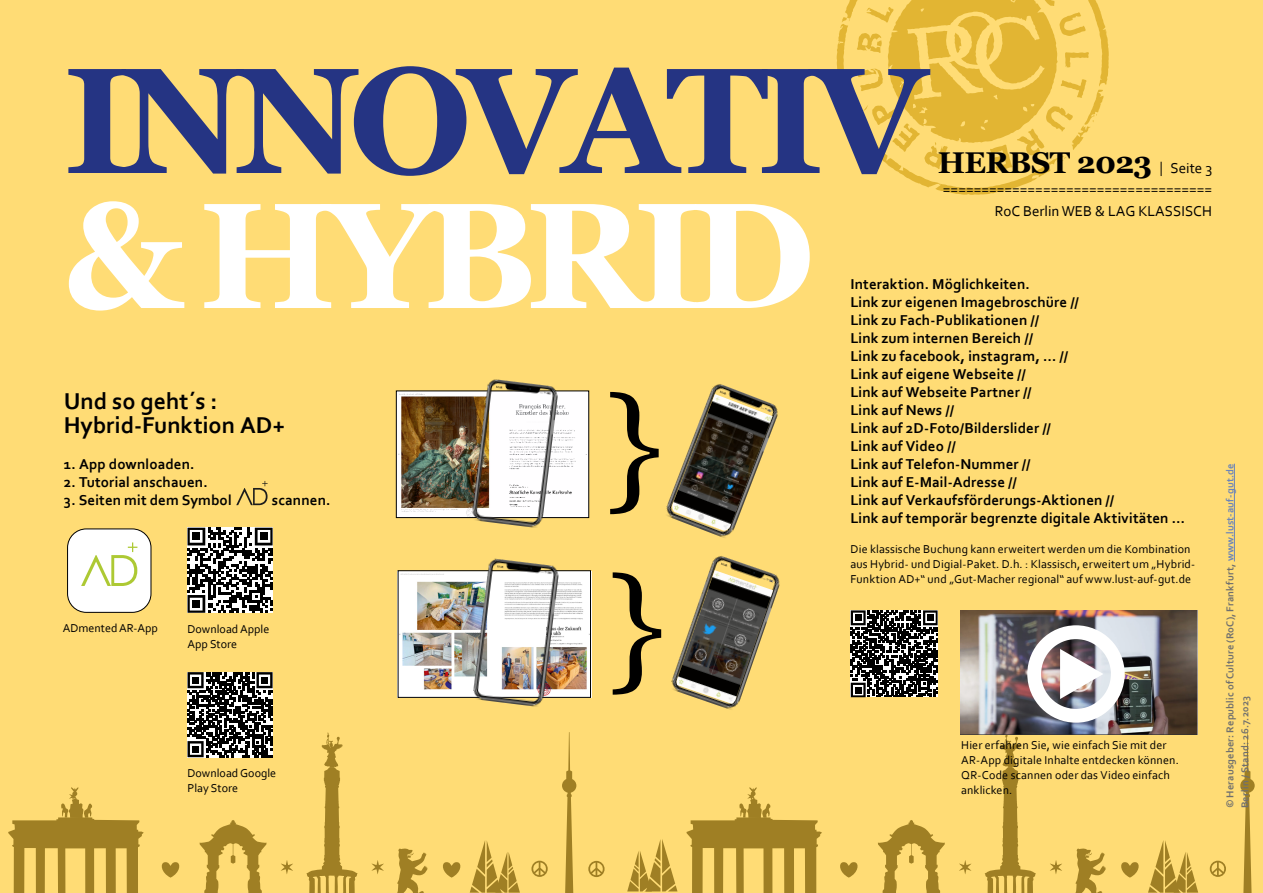
<style>
.page{position:relative;width:1263px;height:893px;background:#ffdc75}
.page>*{position:absolute;margin:0;border:0;box-sizing:border-box;transform-origin:0 0}
.t1{font:700 150px "Georgia";letter-spacing:-.075em;color:#253483}
.t2{font:700 150px "Georgia";letter-spacing:-.075em;color:#fff}
.t3{font:133.95px/180.4px "Georgia";color:#000}
.t4{font:700 30px "Georgia";letter-spacing:-.02em;color:#000}
.t5{font:700 24px/24px "Corbel";color:#000}
.t6{font:700 15px/18px "Corbel";letter-spacing:.005em;color:#000}
.t7{font:15px/22px "Corbel";color:#000;text-align:right}
.t8{font:12px/15px "Corbel";letter-spacing:.01em;color:#000}
.t9{font:700 10.5px/15px "Corbel";letter-spacing:.015em;color:#6f6f6e}
.s1{font-weight:400;font-size:15px}
.s2{font-family:"Corbel";font-weight:400;font-size:15px}
.s3{color:#6a84b9}
</style>
<div class="page">
<svg style="left:837px;top:0;width:272px;height:195px"></svg>
<svg style="left:1210px;top:861px;width:16px;height:16px"></svg>
<svg style="left:959px;top:860px;width:12px;height:14px"></svg>
<svg style="left:1050px;top:860px;width:12px;height:14px"></svg>
<svg style="left:1075px;top:848px;width:31px;height:45px"></svg>
<svg style="left:985px;top:734px;width:51px;height:159px"></svg>
<svg style="left:840px;top:862px;width:18px;height:16px"></svg>
<svg style="left:1148px;top:840px;width:50px;height:53px"></svg>
<svg style="left:878px;top:820px;width:67px;height:73px"></svg>
<svg style="left:686px;top:787px;width:136px;height:106px"></svg>
<svg style="left:627px;top:839px;width:50px;height:52px"></svg>
<svg style="left:1121px;top:862px;width:18px;height:16px"></svg>
<svg style="left:1240px;top:732px;width:15px;height:161px"></svg>
<svg style="left:531px;top:861px;width:17px;height:16px"></svg>
<svg style="left:281px;top:860px;width:12px;height:14px"></svg>
<svg style="left:371px;top:860px;width:13px;height:14px"></svg>
<svg style="left:397px;top:848px;width:31px;height:45px"></svg>
<svg style="left:306px;top:732px;width:52px;height:161px"></svg>
<svg style="left:161px;top:862px;width:19px;height:16px"></svg>
<svg style="left:470px;top:841px;width:50px;height:52px"></svg>
<svg style="left:200px;top:820px;width:67px;height:73px"></svg>
<svg style="left:8px;top:787px;width:136px;height:106px"></svg>
<svg style="left:443px;top:862px;width:18px;height:16px"></svg>
<svg style="left:562px;top:732px;width:14px;height:161px"></svg>
<svg style="left:588px;top:861px;width:16px;height:16px"></svg>
<hr style="left:1234px;top:464px;width:1px;height:97px;background:#6a84b9">
<div style="left:68px;top:529px;width:83px;height:83px;background:#fff;border-radius:19px"></div>
<div style="left:67px;top:528px;width:84px;height:85px;border:1px solid #000;border-radius:19px"></div>
<svg style="left:81px;top:542px;width:56px;height:44px"></svg>
<svg style="left:236px;top:481px;width:32px;height:24px"></svg>
<svg style="left:188px;top:672px;width:85px;height:85px;background:#5a5a5a"></svg>
<div style="left:192px;top:677px;width:7px;height:7px;background:#000"></div>
<div style="left:261px;top:677px;width:7px;height:7px;background:#000"></div>
<div style="left:192px;top:746px;width:7px;height:7px;background:#000"></div>
<svg style="left:188px;top:528px;width:85px;height:85px;background:#767676"></svg>
<div style="left:192px;top:532px;width:8px;height:8px;background:#000"></div>
<div style="left:260px;top:532px;width:8px;height:8px;background:#000"></div>
<div style="left:192px;top:600px;width:8px;height:8px;background:#000"></div>
<img style="left:398px;top:392px;width:189px;height:124px">
<div style="left:396px;top:390px;width:193px;height:128px;border:1px solid #000"></div>
<img style="left:471px;top:379px;width:88px;height:149px">
<img style="left:666px;top:384px;width:112px;height:154px">
<img style="left:672px;top:394px;width:100px;height:137px">
<img style="left:671px;top:556px;width:109px;height:154px">
<img style="left:676px;top:570px;width:97px;height:134px">
<img style="left:400px;top:572px;width:189px;height:124px">
<div style="left:398px;top:570px;width:193px;height:128px;border:1px solid #000"></div>
<img style="left:472px;top:558px;width:88px;height:149px">
<svg style="left:851px;top:610px;width:86px;height:87px;background:#505050"></svg>
<img style="left:960px;top:611px;width:237px;height:123px">
<svg style="left:1055px;top:641px;width:52px;height:66px;background:#b5b0b6"></svg>
<div style="left:1027px;top:625px;width:98px;height:98px;border:14px solid #fff;border-radius:50%"></div>
<h1 class="t1" style="left:64px;top:8px;width:865px">INNOVATIV</h1>
<h1 class="t2" style="left:64px;top:143px;width:753px">&amp; HYBRID</h1>
<h3 class="t4" style="left:938px;top:140px;width:276px">HERBST 2023 <span class="s1">|</span> <span class="s2">Seite 3</span></h3>
<p class="t7" style="left:943px;top:178px;width:271px">===================================<br>RoC Berlin WEB &amp; LAG KLASSISCH</p>
<p class="t6" style="left:850px;top:274px;width:336px">Interaktion. Möglichkeiten.<br>Link zur eigenen Imagebroschüre //<br>Link zu Fach-Publikationen //<br>Link zum internen Bereich //<br>Link zu facebook, instagram, … //<br>Link auf eigene Webseite //<br>Link auf Webseite Partner //<br>Link auf News //<br>Link auf 2D-Foto/Bilderslider //<br>Link auf Video //<br>Link auf Telefon-Nummer //<br>Link auf E-Mail-Adresse //<br>Link auf Verkaufsförderungs-Aktionen //<br>Link auf temporär begrenzte digitale Aktivitäten …</p>
<p class="t8" style="left:850px;top:541px;width:346px">Die klassische Buchung kann erweitert werden um die Kombination aus Hybrid- und Digial-Paket. D.h. : Klassisch, erweitert um „Hybrid-<br>Funktion AD+“ und „Gut-Macher regional“ auf www.lust-auf-gut.de</p>
<h3 class="t5" style="left:64px;top:388px;width:223px">Und so geht´s :<br>Hybrid-Funktion AD+</h3>
<p class="t6" style="left:64px;top:455px;width:132px">1. App downloaden.</p>
<p class="t6" style="left:64px;top:473px;width:145px">2. Tutorial anschauen.</p>
<p class="t6" style="left:64px;top:491px;width:169px">3. Seiten mit dem Symbol</p>
<p class="t6" style="left:272px;top:491px;width:60px">scannen.</p>
<h2 class="t3" style="left:606px;top:350px;width:62px">} }</h2>
<p class="t8" style="left:63px;top:620px;width:96px">ADmented AR-App</p>
<p class="t8" style="left:188px;top:621px;width:83px">Download Apple<br>App Store</p>
<p class="t8" style="left:188px;top:765px;width:90px">Download Google<br>Play Store</p>
<p class="t8" style="left:961px;top:737px;width:219px">Hier erfahren Sie, wie einfach Sie mit der AR-App digitale Inhalte entdecken können.<br>QR-Code scannen oder das Video einfach anklicken.</p>
<p class="t9" style="left:1222px;top:808px;width:346px;rotate:-90deg">© Herausgeber: Republic of Culture (RoC), Frankfurt, <span class="s3">www.lust-auf-gut.de<br></span>Berlin / Stand: 26.7.2023</p>
</div>
